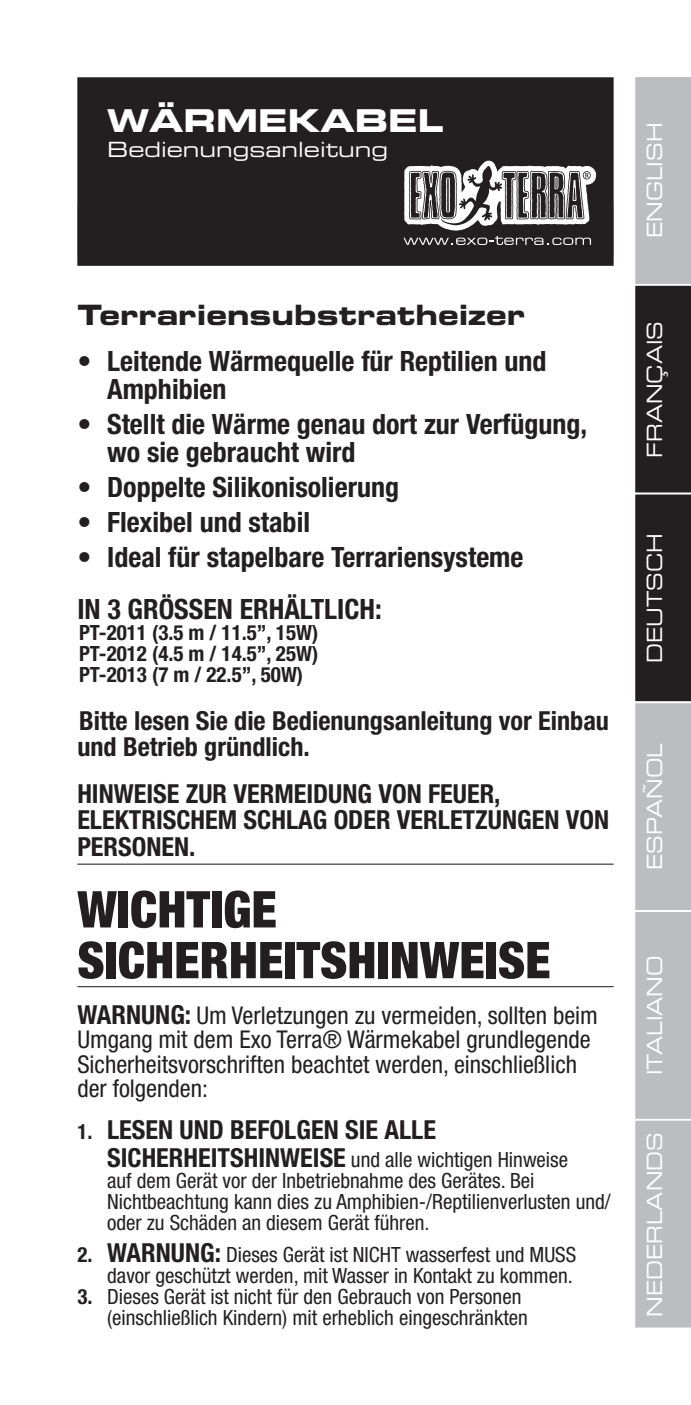
<style>
.page{position:relative;width:691px;height:1405px;background:#fff}
.page>*{position:absolute;margin:0;border:0;box-sizing:border-box;transform-origin:0 0}
.t1{font:900 condensed 50.75px/50.8px "Helvetica Neue";color:#231f20}
.t2{font:31.5px "Eurostile Bold Extended Two";color:#fff}
.t3{font:700 condensed 28px/28px "Helvetica Neue";color:#231f20}
.t4{font:28px "Eurostile Bold Extended Two";color:#231f20}
.t5{font:700 condensed 26.25px/26.2px "Helvetica Neue";color:#231f20}
.t6{font:condensed 24.5px/24.5px "Helvetica Neue";color:#231f20}
.t7{font:condensed 21px/21px "Helvetica Neue";color:#231f20}
.t8{font:700 condensed 21px/21px "Helvetica Neue";color:#231f20;text-align:justify}
.t9{font:21px "Eurostile Extended Two";color:#fff;scale:.9 1}
.t10{font:21px "Eurostile Extended Two";color:#fff}
.s1{font-weight:700;font-size:26.25px}
.s2{font-size:21px}
.s3{font-weight:700}
</style>
<div class="page">
<svg style="left:635px;top:77px;width:55px;height:1251px;background:#8a898c"></svg>
<hr style="left:77px;top:863px;width:536px;height:2px;background:#231f20">
<hr style="left:77px;top:986px;width:536px;height:1px;background:#231f20">
<div style="left:79px;top:79px;width:532px;height:185px;background:#231f20"></div>
<div style="left:77px;top:77px;width:536px;height:189px;border:4px solid #231f20"></div>
<svg style="left:403px;top:161px;width:193px;height:84px"></svg>
<h2 class="t2" style="left:107px;top:98px;width:245px">WÄRMEKABEL</h2>
<p class="t10" style="left:107px;top:135px;width:282px">Bedienungsanleitung</p>
<h3 class="t4" style="left:77px;top:295px;width:449px">Terrariensubstratheizer</h3>
<h3 class="t3" style="left:107px;top:346px;width:440px;text-indent:-30px">• Leitende Wärmequelle für Reptilien und<br>Amphibien</h3>
<h3 class="t3" style="left:107px;top:409px;width:481px;text-indent:-30px">• Stellt die Wärme genau dort zur Verfügung, wo sie gebraucht wird</h3>
<h3 class="t3" style="left:77px;top:472px;width:323px">• Doppelte Silikonisolierung</h3>
<h3 class="t3" style="left:77px;top:507px;width:234px">• Flexibel und stabil</h3>
<h3 class="t3" style="left:77px;top:530px;width:447px;line-height:52.5px">• Ideal für stapelbare Terrariensysteme<br>IN 3 GRÖSSEN ERHÄLTLICH:</h3>
<p class="t8" style="left:79px;top:622px;width:241px">PT-2011 (3.5 m / 11.5”, 15W)<br>PT-2012 (4.5 m / 14.5”, 25W)<br>PT-2013 (7 m / 22.5”, 50W)</p>
<p class="t5" style="left:77px;top:707px;width:533px">Bitte lesen Sie die Bedienungsanleitung vor Einbau und Betrieb gründlich.</p>
<p class="t5" style="left:77px;top:780px;width:533px">HINWEISE ZUR VERMEIDUNG VON FEUER,<br>ELEKTRISCHEM SCHLAG ODER VERLETZUNGEN VON<br>PERSONEN.</p>
<h1 class="t1" style="left:77px;top:883px;width:474px">WICHTIGE<br>SICHERHEITSHINWEISE</h1>
<p class="t6" style="left:77px;top:1002px;width:522px"><span class="s1">WARNUNG:</span> Um Verletzungen zu vermeiden, sollten beim Umgang mit dem Exo Terra® Wärmekabel grundlegende Sicherheitsvorschriften beachtet werden, einschließlich der folgenden:</p>
<p class="t5" style="left:77px;top:1116px;width:360px"><span class="s2">1.</span> LESEN UND BEFOLGEN SIE ALLE</p>
<p class="t7" style="left:107px;top:1149px;width:505px"><span class="s1">SICHERHEITSHINWEISE</span> und alle wichtigen Hinweise<br>auf dem Gerät vor der Inbetriebnahme des Gerätes. Bei Nichtbeachtung kann dies zu Amphibien-/Reptilienverlusten und/ oder zu Schäden an diesem Gerät führen.</p>
<p class="t7" style="left:77px;top:1243px;width:500px;text-align:right"><span class="s3">2.</span> <span class="s1">WARNUNG:</span> Dieses Gerät ist NICHT wasserfest und MUSS davor geschützt werden, mit Wasser in Kontakt zu kommen.</p>
<p class="t7" style="left:107px;top:1285px;width:422px;text-indent:-30px"><span class="s3">3.</span> Dieses Gerät ist nicht für den Gebrauch von Personen (einschließlich Kindern) mit erheblich eingeschränkten</p>
<p class="t9" style="left:640px;top:238px;width:130px;rotate:-90deg">ENGLISH</p>
<p class="t9" style="left:640px;top:458px;width:153px;rotate:-90deg">FRANÇAIS</p>
<p class="t9" style="left:640px;top:663px;width:146px;rotate:-90deg">DEUTSCH</p>
<p class="t9" style="left:640px;top:870px;width:142px;rotate:-90deg">ESPAÑOL</p>
<p class="t9" style="left:640px;top:1075px;width:134px;rotate:-90deg">ITALIANO</p>
<p class="t9" style="left:640px;top:1317px;width:207px;rotate:-90deg">NEDERLANDS</p>
</div>
